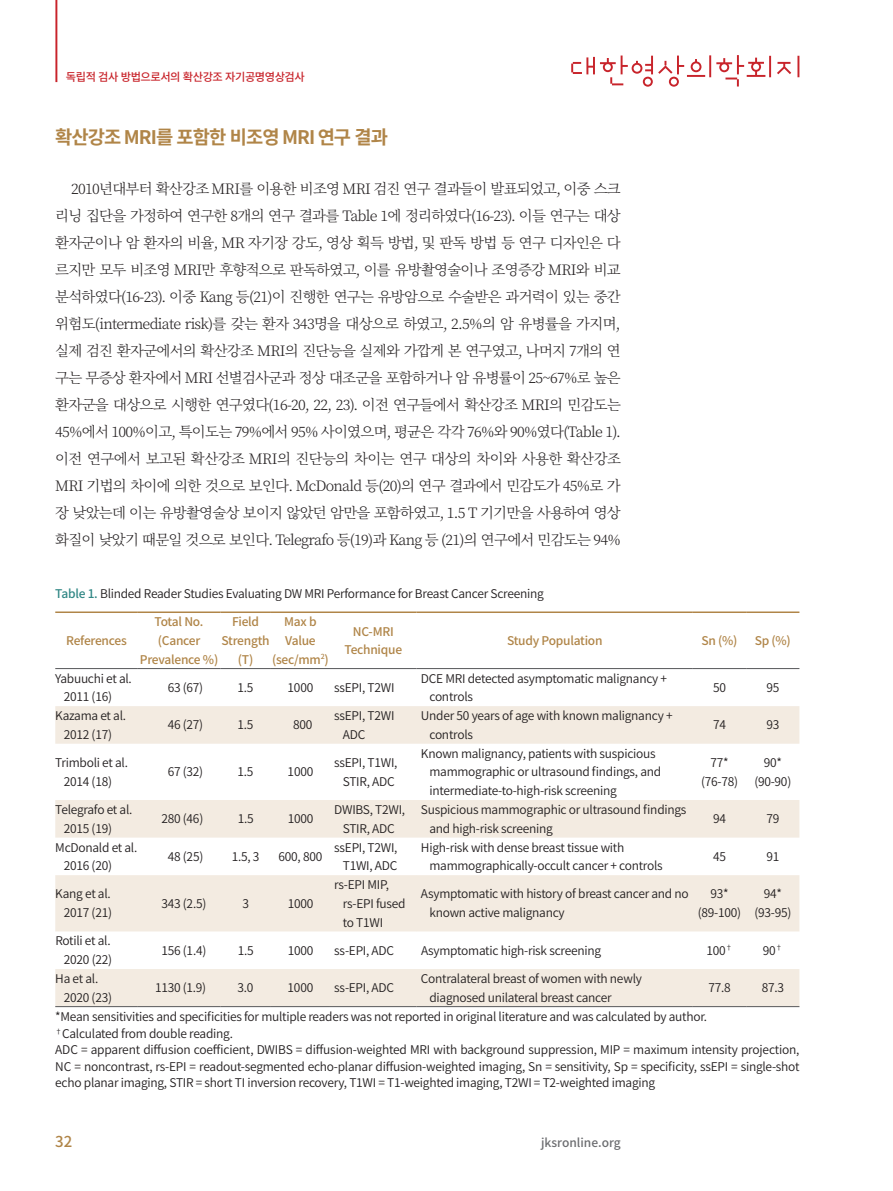
<style>
.page{position:relative;width:893px;height:1191px;background:#fff}
.page>*{position:absolute;margin:0;border:0;box-sizing:border-box;transform-origin:0 0}
.t1{font:700 18.75px "Noto Sans CJ Kkr";letter-spacing:-.05em;color:#b08548}
.t2{font:500 15px "Noto Sans CJ Kkr";color:#b08548}
.t3{font:300 14.4px/27px "Noto Serif CJ Kkr";letter-spacing:-.05em;color:#231f20;text-align:justify}
.t4{font:600 12px/18.8px "Noto Sans CJ Kkr";letter-spacing:-.02em;color:#231f20}
.t5{font:500 12px/18.8px "Noto Sans CJ Kkr";letter-spacing:-.02em;color:#b08548;text-align:center}
.t6{font:500 12px "Noto Sans CJ Kkr";color:#6c6d70}
.t7{font:500 11.25px "Noto Sans CJ Kkr";letter-spacing:-.04em;color:#c8242b}
.s1{font-weight:500;color:#328886}
</style>
<div class="page">
<hr style="left:55px;top:0;width:2px;height:82px;background:#c8242b">
<svg style="left:571px;top:55px;width:228px;height:32px"></svg>
<svg style="left:55px;top:706px;width:744px;height:300px;fill:#f3ebe1"></svg>
<hr style="left:55px;top:611px;width:83px;height:2px;background:#b08548">
<hr style="left:138px;top:611px;width:82px;height:2px;background:#b08548">
<hr style="left:220px;top:611px;width:51px;height:2px;background:#b08548">
<hr style="left:271px;top:611px;width:59px;height:2px;background:#b08548">
<hr style="left:330px;top:611px;width:87px;height:2px;background:#b08548">
<hr style="left:417px;top:611px;width:276px;height:2px;background:#b08548">
<hr style="left:693px;top:611px;width:53px;height:2px;background:#b08548">
<hr style="left:746px;top:611px;width:53px;height:2px;background:#b08548">
<hr style="left:55px;top:668px;width:83px;height:1px;background:#57585a">
<hr style="left:138px;top:668px;width:82px;height:1px;background:#57585a">
<hr style="left:220px;top:668px;width:51px;height:1px;background:#57585a">
<hr style="left:271px;top:668px;width:59px;height:1px;background:#57585a">
<hr style="left:330px;top:668px;width:87px;height:1px;background:#57585a">
<hr style="left:417px;top:668px;width:276px;height:1px;background:#57585a">
<hr style="left:693px;top:668px;width:53px;height:1px;background:#57585a">
<hr style="left:746px;top:668px;width:53px;height:1px;background:#57585a">
<hr style="left:55px;top:1006px;width:83px;height:1px;background:#57585a">
<hr style="left:138px;top:1006px;width:82px;height:1px;background:#57585a">
<hr style="left:220px;top:1006px;width:51px;height:1px;background:#57585a">
<hr style="left:271px;top:1006px;width:59px;height:1px;background:#57585a">
<hr style="left:330px;top:1006px;width:87px;height:1px;background:#57585a">
<hr style="left:417px;top:1006px;width:276px;height:1px;background:#57585a">
<hr style="left:693px;top:1006px;width:53px;height:1px;background:#57585a">
<hr style="left:746px;top:1006px;width:53px;height:1px;background:#57585a">
<p class="t7" style="left:66px;top:70px;width:240px">독립적 검사 방법으로서의 확산강조 자기공명영상검사</p>
<h1 class="t1" style="left:55px;top:127px;width:334px">확산강조 MRI를 포함한 비조영 MRI 연구 결과</h1>
<p class="t3" style="left:55px;top:176px;width:567px;text-indent:16px">2010년대부터 확산강조 MRI를 이용한 비조영 MRI 검진 연구 결과들이 발표되었고, 이중 스크 리닝 집단을 가정하여 연구한 8개의 연구 결과를 Table 1에 정리하였다(16-23). 이들 연구는 대상 환자군이나 암 환자의 비율, MR 자기장 강도, 영상 획득 방법, 및 판독 방법 등 연구 디자인은 다 르지만 모두 비조영 MRI만 후향적으로 판독하였고, 이를 유방촬영술이나 조영증강 MRI와 비교 분석하였다(16-23). 이중 Kang 등(21)이 진행한 연구는 유방암으로 수술받은 과거력이 있는 중간 위험도(intermediate risk)를 갖는 환자 343명을 대상으로 하였고, 2.5%의 암 유병률을 가지며, 실제 검진 환자군에서의 확산강조 MRI의 진단능을 실제와 가깝게 본 연구였고, 나머지 7개의 연 구는 무증상 환자에서 MRI 선별검사군과 정상 대조군을 포함하거나 암 유병률이 25~67%로 높은 환자군을 대상으로 시행한 연구였다(16-20, 22, 23). 이전 연구들에서 확산강조 MRI의 민감도는 45%에서 100%이고, 특이도는 79%에서 95% 사이였으며, 평균은 각각 76%와 90%였다(Table 1). 이전 연구에서 보고된 확산강조 MRI의 진단능의 차이는 연구 대상의 차이와 사용한 확산강조 MRI 기법의 차이에 의한 것으로 보인다. McDonald 등(20)의 연구 결과에서 민감도가 45%로 가 장 낮았는데 이는 유방촬영술상 보이지 않았던 암만을 포함하였고, 1.5 T 기기만을 사용하여 영상 화질이 낮았기 때문일 것으로 보인다. Telegrafo 등(19)과 Kang 등 (21)의 연구에서 민감도는 94%</p>
<p class="t4" style="left:55px;top:584px;width:490px"><span class="s1">Table 1.</span> Blinded Reader Studies Evaluating DW MRI Performance for Breast Cancer Screening</p>
<p class="t5" style="left:66px;top:631px;width:62px">References</p>
<p class="t5" style="left:140px;top:612px;width:80px">Total No. (Cancer<br>Prevalence %)</p>
<p class="t5" style="left:221px;top:612px;width:50px">Field<br>Strength (T)</p>
<p class="t5" style="left:272px;top:612px;width:58px">Max b<br>Value (sec/mm<sup>2</sup>)</p>
<p class="t5" style="left:344px;top:622px;width:59px">NC-MRI<br>Technique</p>
<p class="t5" style="left:507px;top:631px;width:97px">Study Population</p>
<p class="t5" style="left:701px;top:631px;width:38px">Sn (%)</p>
<p class="t5" style="left:755px;top:631px;width:38px">Sp (%)</p>
<p class="t4" style="left:64px;top:669px;width:70px;text-indent:-9px">Yabuuchi et al.<br>2011 (16)</p>
<p class="t4" style="left:168px;top:678px;width:37px">63 (67)</p>
<p class="t4" style="left:238px;top:678px;width:17px">1.5</p>
<p class="t4" style="left:288px;top:678px;width:27px">1000</p>
<p class="t4" style="left:334px;top:678px;width:62px">ssEPI, T2WI</p>
<p class="t4" style="left:429px;top:669px;width:239px;text-indent:-9px">DCE MRI detected asymptomatic malignancy + controls</p>
<p class="t4" style="left:713px;top:678px;width:14px">50</p>
<p class="t4" style="left:766px;top:678px;width:14px">95</p>
<p class="t4" style="left:55px;top:706px;width:72px;text-align:center">Kazama et al.<br>2012 (17)</p>
<p class="t4" style="left:168px;top:716px;width:37px">46 (27)</p>
<p class="t4" style="left:238px;top:716px;width:17px">1.5</p>
<p class="t4" style="left:293px;top:716px;width:21px">800</p>
<p class="t4" style="left:343px;top:706px;width:53px;text-indent:-9px">ssEPI, T2WI<br>ADC</p>
<p class="t4" style="left:429px;top:706px;width:245px;text-indent:-9px">Under 50 years of age with known malignancy + controls</p>
<p class="t4" style="left:713px;top:716px;width:14px">74</p>
<p class="t4" style="left:766px;top:716px;width:14px">93</p>
<p class="t4" style="left:64px;top:753px;width:66px;text-indent:-9px">Trimboli et al.<br>2014 (18)</p>
<p class="t4" style="left:168px;top:763px;width:37px">67 (32)</p>
<p class="t4" style="left:238px;top:763px;width:17px">1.5</p>
<p class="t4" style="left:288px;top:763px;width:27px">1000</p>
<p class="t4" style="left:334px;top:753px;width:65px;text-align:center">ssEPI, T1WI,<br>STIR, ADC</p>
<p class="t4" style="left:429px;top:744px;width:233px;text-indent:-9px">Known malignancy, patients with suspicious mammographic or ultrasound findings, and intermediate-to-high-risk screening</p>
<p class="t4" style="left:701px;top:753px;width:38px;text-align:center">77* (76-78)</p>
<p class="t4" style="left:754px;top:753px;width:38px;text-align:center">90* (90-90)</p>
<p class="t4" style="left:64px;top:800px;width:70px;text-indent:-9px">Telegrafo et al.<br>2015 (19)</p>
<p class="t4" style="left:161px;top:809px;width:43px">280 (46)</p>
<p class="t4" style="left:238px;top:809px;width:17px">1.5</p>
<p class="t4" style="left:288px;top:809px;width:27px">1000</p>
<p class="t4" style="left:334px;top:800px;width:72px;text-align:center">DWIBS, T2WI,<br>STIR, ADC</p>
<p class="t4" style="left:429px;top:800px;width:258px;text-indent:-9px">Suspicious mammographic or ultrasound findings and high-risk screening</p>
<p class="t4" style="left:713px;top:809px;width:14px">94</p>
<p class="t4" style="left:766px;top:809px;width:14px">79</p>
<p class="t4" style="left:64px;top:838px;width:75px;text-indent:-9px">McDonald et al.<br>2016 (20)</p>
<p class="t4" style="left:168px;top:847px;width:37px">48 (25)</p>
<p class="t4" style="left:232px;top:847px;width:29px">1.5, 3</p>
<p class="t4" style="left:279px;top:847px;width:45px">600, 800</p>
<p class="t4" style="left:334px;top:838px;width:65px;text-align:right">ssEPI, T2WI,<br>T1WI, ADC</p>
<p class="t4" style="left:429px;top:838px;width:235px;text-indent:-9px">High-risk with dense breast tissue with mammographically-occult cancer + controls</p>
<p class="t4" style="left:713px;top:847px;width:14px">45</p>
<p class="t4" style="left:766px;top:847px;width:14px">91</p>
<p class="t4" style="left:55px;top:885px;width:58px;text-align:right">Kang et al.<br>2017 (21)</p>
<p class="t4" style="left:161px;top:894px;width:46px">343 (2.5)</p>
<p class="t4" style="left:242px;top:894px;width:8px">3</p>
<p class="t4" style="left:288px;top:894px;width:27px">1000</p>
<p class="t4" style="left:343px;top:875px;width:64px;text-indent:-9px">rs-EPI MIP, rs-EPI fused to T1WI</p>
<p class="t4" style="left:429px;top:885px;width:261px;text-indent:-9px">Asymptomatic with history of breast cancer and no known active malignancy</p>
<p class="t4" style="left:698px;top:885px;width:45px;text-align:center">93* (89-100)</p>
<p class="t4" style="left:754px;top:885px;width:38px;text-align:center">94* (93-95)</p>
<p class="t4" style="left:55px;top:932px;width:58px;text-align:right">Rotili et al.<br>2020 (22)</p>
<p class="t4" style="left:161px;top:941px;width:46px">156 (1.4)</p>
<p class="t4" style="left:238px;top:941px;width:17px">1.5</p>
<p class="t4" style="left:288px;top:941px;width:27px">1000</p>
<p class="t4" style="left:334px;top:941px;width:61px">ss-EPI, ADC</p>
<p class="t4" style="left:421px;top:941px;width:182px">Asymptomatic high-risk screening</p>
<p class="t4" style="left:706px;top:941px;width:27px">100<sup>†</sup></p>
<p class="t4" style="left:763px;top:941px;width:21px">90<sup>†</sup></p>
<p class="t4" style="left:64px;top:969px;width:50px;text-indent:-9px">Ha et al.<br>2020 (23)</p>
<p class="t4" style="left:155px;top:979px;width:53px">1130 (1.9)</p>
<p class="t4" style="left:238px;top:979px;width:17px">3.0</p>
<p class="t4" style="left:288px;top:979px;width:27px">1000</p>
<p class="t4" style="left:334px;top:979px;width:61px">ss-EPI, ADC</p>
<p class="t4" style="left:429px;top:969px;width:214px;text-indent:-9px">Contralateral breast of women with newly diagnosed unilateral breast cancer</p>
<p class="t4" style="left:708px;top:979px;width:24px">77.8</p>
<p class="t4" style="left:762px;top:979px;width:24px">87.3</p>
<p class="t4" style="left:55px;top:1009px;width:746px;line-height:16.5px">*Mean sensitivities and specificities for multiple readers was not reported in original literature and was calculated by author.<br><sup>†</sup>Calculated from double reading.<br>ADC = apparent diffusion coefficient, DWIBS = diffusion-weighted MRI with background suppression, MIP = maximum intensity projection, NC = noncontrast, rs-EPI = readout-segmented echo-planar diffusion-weighted imaging, Sn = sensitivity, Sp = specificity, ssEPI = single-shot echo planar imaging, STIR = short TI inversion recovery, T1WI = T1-weighted imaging, T2WI = T2-weighted imaging</p>
<p class="t2" style="left:55px;top:1132px;width:19px">32</p>
<p class="t6" style="left:541px;top:1135px;width:81px">jksronline.org</p>
</div>
